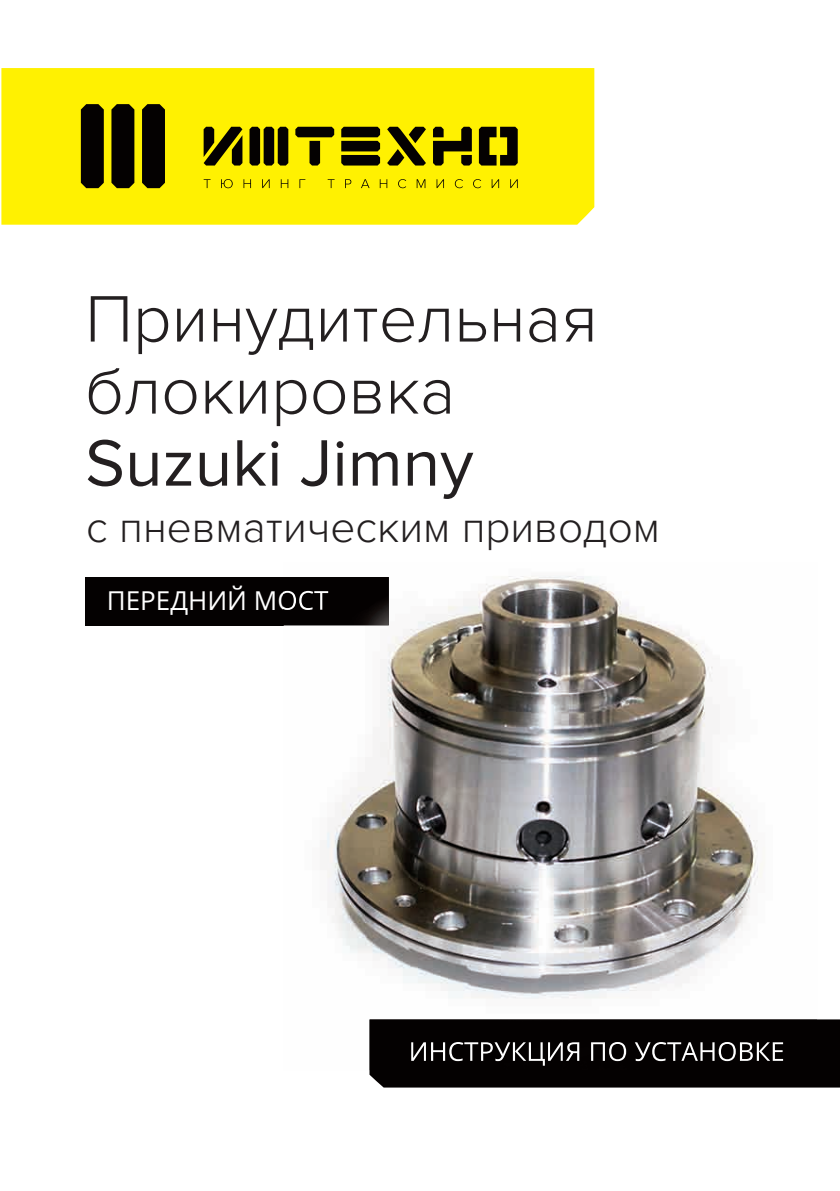
<style>
.page{position:relative;width:840px;height:1191px;background:#fff}
.page>*{position:absolute;margin:0;border:0;box-sizing:border-box;transform-origin:0 0}
.t1{font:300 68px/72px "Proxima Nova";color:#231f20}
.t2{font:68px "Proxima Nova";color:#231f20}
.t3{font:300 44px "Proxima Nova";color:#231f20}
.t4{font:26px "Open Sans";color:#fff}
</style>
<div class="page">
<div style="left:369px;top:1019px;width:470px;height:68px;background:#040101"></div>
<div style="left:85px;top:577px;width:303px;height:48px;background:#040101"></div>
<div style="left:1px;top:68px;width:593px;height:157px;background:#fff101"></div>
<svg style="left:203px;top:179px;width:7px;height:9px"></svg>
<svg style="left:221px;top:179px;width:11px;height:9px"></svg>
<svg style="left:243px;top:179px;width:8px;height:9px"></svg>
<svg style="left:262px;top:179px;width:7px;height:9px"></svg>
<svg style="left:280px;top:179px;width:8px;height:9px"></svg>
<svg style="left:299px;top:179px;width:6px;height:9px"></svg>
<svg style="left:327px;top:179px;width:7px;height:9px"></svg>
<svg style="left:345px;top:179px;width:6px;height:9px"></svg>
<svg style="left:361px;top:179px;width:8px;height:9px"></svg>
<svg style="left:379px;top:179px;width:8px;height:9px"></svg>
<svg style="left:398px;top:179px;width:8px;height:9px"></svg>
<svg style="left:416px;top:179px;width:9px;height:9px"></svg>
<svg style="left:436px;top:179px;width:8px;height:9px"></svg>
<svg style="left:454px;top:179px;width:8px;height:9px"></svg>
<svg style="left:473px;top:179px;width:8px;height:9px"></svg>
<svg style="left:491px;top:179px;width:8px;height:9px"></svg>
<svg style="left:510px;top:179px;width:7px;height:9px"></svg>
<svg style="left:478px;top:127px;width:39px;height:38px"></svg>
<svg style="left:203px;top:127px;width:39px;height:38px"></svg>
<svg style="left:341px;top:127px;width:39px;height:38px"></svg>
<svg style="left:387px;top:127px;width:38px;height:38px"></svg>
<svg style="left:433px;top:127px;width:38px;height:38px"></svg>
<svg style="left:249px;top:127px;width:39px;height:38px"></svg>
<svg style="left:295px;top:127px;width:39px;height:38px"></svg>
<svg style="left:81px;top:104px;width:23px;height:84px;background:#0d0a01"></svg>
<svg style="left:111px;top:104px;width:23px;height:84px;background:#100c01"></svg>
<svg style="left:142px;top:104px;width:23px;height:84px;background:#0c0801"></svg>
<img style="left:283px;top:576px;width:481px;height:423px">
<div style="left:369px;top:1019px;width:447px;height:51px;background:#040101"></div>
<img style="left:283px;top:577px;width:105px;height:48px">
<img style="left:283px;top:586px;width:45px;height:28px">
<img style="left:411px;top:1042px;width:371px;height:23px">
<p class="t1" style="left:85px;top:284px;width:513px">Принудительная блокировка</p>
<p class="t2" style="left:85px;top:424px;width:390px">Suzuki Jimny</p>
<p class="t3" style="left:86px;top:502px;width:575px">с пневматическим приводом</p>
<p class="t4" style="left:107px;top:582px;width:223px">ПЕРЕДНИЙ мОсТ</p>
</div>
